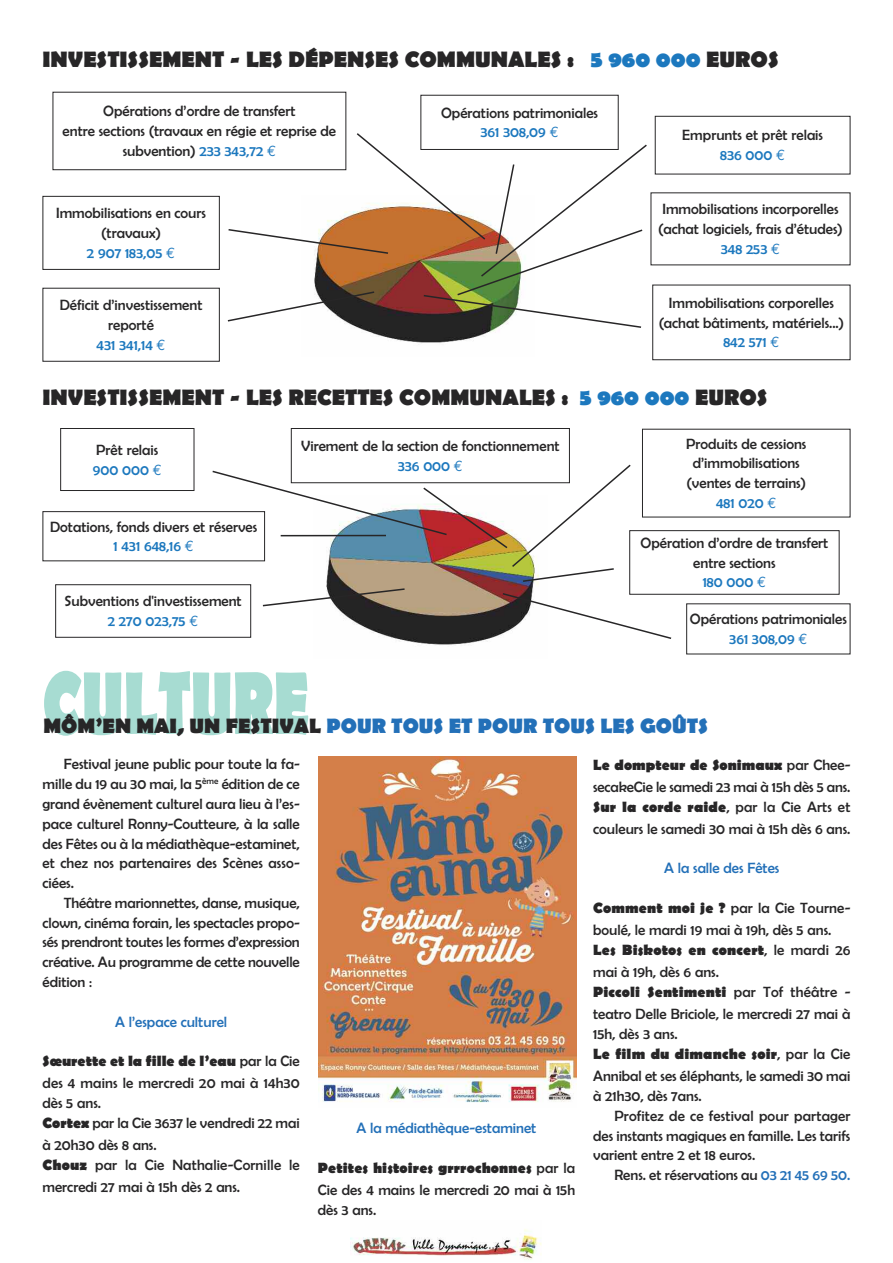
<style>
.page{position:relative;width:893px;height:1263px;background:#fff}
.page>*{position:absolute;margin:0;border:0;box-sizing:border-box;transform-origin:0 0}
.t1{font:700 22.5px "Berlin Sans FB";color:#272627}
.t2{font:700 21px "Berlin Sans FB";color:#2370b8}
.t3{font:15px/19.8px "Berlin Sans FB";color:#272627;text-align:center}
.t4{font:15px "Berlin Sans FB";color:#2370b8}
.s1{color:#1c78be}
.s2{font-family:"Euro Mono";color:#1c78be}
.s3{color:#272627}
.s4{font-weight:700}
.s5{color:#2370b8}
</style>
<div class="page">
<img style="left:351px;top:1229px;width:191px;height:31px">
<div style="left:60px;top:428px;width:134px;height:63px;border:1px solid #272627"></div>
<div style="left:291px;top:428px;width:279px;height:55px;border:1px solid #272627"></div>
<img style="left:399px;top:640px;width:89px;height:5px">
<div style="left:43px;top:511px;width:222px;height:50px;border:1px solid #272627"></div>
<div style="left:629px;top:530px;width:210px;height:65px;border:1px solid #272627"></div>
<svg style="left:211px;top:463px;width:462px;height:177px"></svg>
<div style="left:55px;top:584px;width:196px;height:54px;border:1px solid #272627"></div>
<img style="left:361px;top:329px;width:135px;height:14px">
<div style="left:43px;top:196px;width:177px;height:74px;border:1px solid #272627"></div>
<div style="left:655px;top:116px;width:195px;height:58px;border:1px solid #272627"></div>
<div style="left:652px;top:285px;width:198px;height:75px;border:1px solid #272627"></div>
<div style="left:420px;top:95px;width:199px;height:55px;border:1px solid #272627"></div>
<div style="left:53px;top:92px;width:293px;height:78px;border:1px solid #272627"></div>
<div style="left:43px;top:288px;width:177px;height:74px;border:1px solid #272627"></div>
<svg style="left:226px;top:132px;width:421px;height:197px"></svg>
<svg style="left:44px;top:671px;width:229px;height:65px"></svg>
<img style="left:319px;top:756px;width:257px;height:347px">
<h1 class="t1" style="left:43px;top:46px;width:738px">INVESTISSEMENT - LES DÉPENSES COMMUNALES : <span class="s1">5 960 000</span> EUROS</h1>
<p class="t3" style="left:63px;top:101px;width:275px">Opérations d’ordre de transfert<br>entre sections (travaux en régie et reprise de subvention) <span class="s1">233 343,72</span> <span class="s2">€</span></p>
<p class="t3" style="left:441px;top:103px;width:158px">Opérations patrimoniales<br><span class="s1">361 308,09</span> <span class="s2">€</span></p>
<p class="t3" style="left:682px;top:125px;width:142px">Emprunts et prêt relais<br><span class="s1">836 000</span> <span class="s2">€</span></p>
<p class="t3" style="left:56px;top:203px;width:151px">Immobilisations en cours (travaux)<br><span class="s1">2 907 183,05</span> <span class="s2">€</span></p>
<p class="t3" style="left:658px;top:199px;width:186px">Immobilisations incorporelles (achat logiciels, frais d’études)<br><span class="s1">348 253</span> <span class="s2">€</span></p>
<p class="t3" style="left:60px;top:295px;width:144px">Déficit d’investissement reporté<br><span class="s1">431 341,14</span> <span class="s2">€</span></p>
<p class="t3" style="left:659px;top:293px;width:187px">Immobilisations corporelles (achat bâtiments, matériels...)<br><span class="s1">842 571</span> <span class="s2">€</span></p>
<h1 class="t1" style="left:43px;top:384px;width:727px">INVESTISSEMENT - LES RECETTES COMMUNALES : <span class="s1">5 960 000</span> EUROS</h1>
<p class="t3" style="left:93px;top:440px;width:70px;text-align:left">Prêt relais<br><span class="s1">900 000</span> <span class="s2">€</span></p>
<p class="t3" style="left:301px;top:436px;width:260px">Virement de la section de fonctionnement<br><span class="s1">336 000</span> <span class="s2">€</span></p>
<p class="t3" style="left:50px;top:516px;width:209px">Dotations, fonds divers et réserves<br><span class="s1">1 431 648,16</span> <span class="s2">€</span></p>
<p class="t3" style="left:65px;top:591px;width:179px">Subventions d'investissement<br><span class="s1">2 270 023,75</span> <span class="s2">€</span></p>
<p class="t3" style="left:686px;top:434px;width:122px">Produits de cessions d’immobilisations (ventes de terrains)<br><span class="s1">481 020</span> <span class="s2">€</span></p>
<p class="t3" style="left:640px;top:533px;width:189px">Opération d’ordre de transfert entre sections<br><span class="s1">180 000</span> <span class="s2">€</span></p>
<p class="t3" style="left:690px;top:609px;width:158px">Opérations patrimoniales<br><span class="s1">361 308,09</span> <span class="s2">€</span></p>
<h2 class="t2" style="left:43px;top:714px;width:666px"><span class="s3">MÔM’EN MAI, UN FESTIVAL</span> POUR TOUS ET POUR TOUS LES GOÛTS</h2>
<p class="t3" style="left:43px;top:754px;width:259px;text-align:justify;text-indent:21px">Festival jeune public pour toute la fa&shy;mille du 19 au 30 mai, la 5<sup>ème</sup> édition de ce grand évènement culturel aura lieu à l’es&shy;pace culturel Ronny-Coutteure, à la salle des Fêtes ou à la médiathèque-estaminet, et chez nos partenaires des Scènes asso&shy;ciées.</p>
<p class="t3" style="left:43px;top:893px;width:259px;text-align:justify;text-indent:21px">Théâtre marionnettes, danse, musique, clown, cinéma forain, les spectacles propo&shy;sés prendront toutes les formes d’expression créative. Au programme de cette nouvelle édition :</p>
<p class="t4" style="left:115px;top:1013px;width:114px">A l’espace culturel</p>
<p class="t3" style="left:43px;top:1050px;width:259px;line-height:22px;text-align:left"><span class="s4">Sœurette et la fille de l’eau</span> par la Cie des 4 mains le mercredi 20 mai à 14h30</p>
<p class="t3" style="left:43px;top:1093px;width:259px;text-align:left">dès 5 ans.<br><span class="s4">Cortex</span> par la Cie 3637 le vendredi 22 mai</p>
<p class="t3" style="left:43px;top:1135px;width:259px;text-align:left">à 20h30 dès 8 ans.<br><span class="s4">Chouz</span> par la Cie Nathalie-Cornille le</p>
<p class="t3" style="left:43px;top:1177px;width:199px">mercredi 27 mai à 15h dès 2 ans.</p>
<p class="t3" style="left:593px;top:753px;width:259px;line-height:22px;text-align:left"><span class="s4">Le dompteur de Sonimaux</span> par Chee&shy;secakeCie le samedi 23 mai à 15h dès 5 ans.</p>
<p class="t3" style="left:593px;top:795px;width:259px;line-height:22px;text-align:left"><span class="s4">Sur la corde raide</span>, par la Cie Arts et couleurs le samedi 30 mai à 15h dès 6 ans.</p>
<p class="t4" style="left:664px;top:859px;width:117px">A la salle des Fêtes</p>
<p class="t3" style="left:593px;top:897px;width:259px;line-height:22px;text-align:left"><span class="s4">Comment moi je ?</span> par la Cie Tourne&shy;boulé, le mardi 19 mai à 19h, dès 5 ans.</p>
<p class="t3" style="left:593px;top:939px;width:259px;line-height:22px;text-align:left"><span class="s4">Les Biskotos en concert</span>, le mardi 26 mai à 19h, dès 6 ans.</p>
<p class="t3" style="left:593px;top:981px;width:259px;line-height:22px;text-align:left"><span class="s4">Piccoli Sentimenti</span> par Tof théâtre - teatro Delle Briciole, le mercredi 27 mai à</p>
<p class="t3" style="left:593px;top:1024px;width:259px;text-align:left">15h, dès 3 ans.<br><span class="s4">Le film du dimanche soir</span>, par la Cie</p>
<p class="t3" style="left:593px;top:1066px;width:259px;text-align:left">Annibal et ses éléphants, le samedi 30 mai à 21h30, dès 7ans.</p>
<p class="t3" style="left:593px;top:1106px;width:259px;text-align:justify;text-indent:21px">Profitez de ce festival pour partager des instants magiques en famille. Les tarifs varient entre 2 et 18 euros.</p>
<p class="t3" style="left:614px;top:1165px;width:238px">Rens. et réservations au <span class="s5">03 21 45 69 50.</span></p>
<p class="t4" style="left:357px;top:1119px;width:181px">A la médiathèque-estaminet</p>
<p class="t3" style="left:318px;top:1156px;width:259px;line-height:22px;text-align:left"><span class="s4">Petites histoires grrrochonnes</span> par la<br>Cie des 4 mains le mercredi 20 mai à 15h</p>
<p class="t3" style="left:318px;top:1200px;width:60px">dès 3 ans.</p>
</div>
